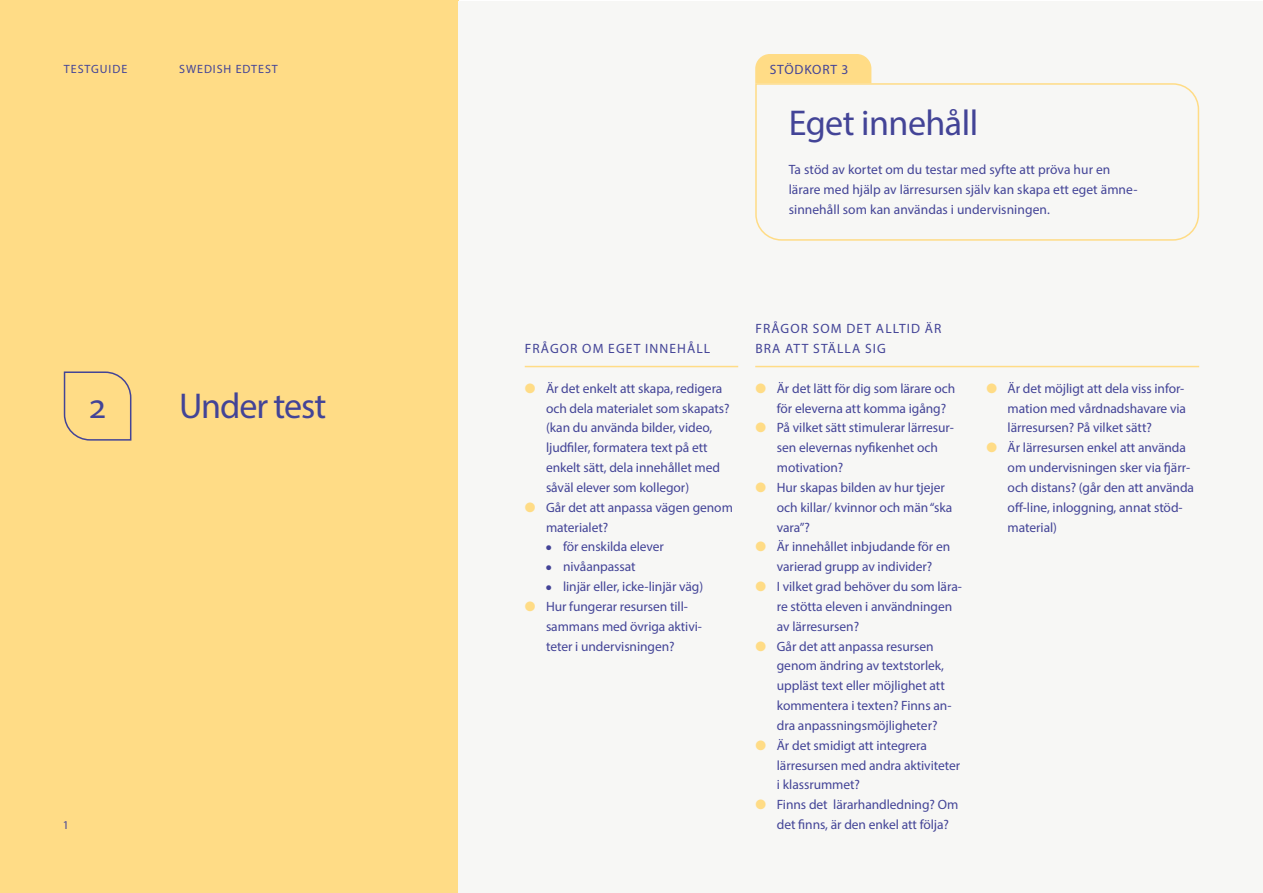
<style>
.page{position:relative;width:1263px;height:893px;background:#fff}
.page>*{position:absolute;margin:0;border:0;box-sizing:border-box;transform-origin:0 0}
.Sidrubrik{font:36px "Myriad Pro";letter-spacing:-.015em;color:#434497}
.Faktabrödtext{font:13.5px/19.8px "Myriad Pro";letter-spacing:-.005em;color:#434497}
.Frågerubrik{font:13.5px/19.8px "Myriad Pro";letter-spacing:.08em;color:#434497}
.Rubrik___Stödkort{font:13.5px "Myriad Pro";letter-spacing:.06em;color:#434497}
.t1{font:12px "Myriad Pro";letter-spacing:.08em;color:#434497}
.s1{color:#ffdc86}
</style>
<div class="page">
<div style="left:0;top:0;width:459px;height:893px;background:#ffdc86"></div>
<div style="left:459px;top:1px;width:804px;height:892px;background:#f7f7f5"></div>
<svg style="left:63px;top:371px;width:69px;height:70px"></svg>
<hr style="left:525px;top:366px;width:213px;height:1px;background:#ffdc86">
<hr style="left:755px;top:366px;width:444px;height:1px;background:#ffdc86">
<div style="left:755px;top:54px;width:116px;height:28px;background:#ffdc86"></div>
<svg style="left:755px;top:82px;width:445px;height:159px"></svg>
<p class="t1" style="left:64px;top:61px;width:65px">TESTGUIDE</p>
<p class="t1" style="left:179px;top:61px;width:100px">SWEDISH EDTEST</p>
<p class="Rubrik___Stödkort" style="left:770px;top:61px;width:80px">STÖDKORT 3</p>
<p class="Sidrubrik" style="left:789px;top:101px;width:191px">Eget innehåll</p>
<p class="Faktabrödtext" style="left:789px;top:160px;width:350px">Ta stöd av kortet om du testar med syfte att pröva hur en lärare med hjälp av lärresursen själv kan skapa ett eget ämne&shy;sinnehåll som kan användas i undervisningen.</p>
<p class="Frågerubrik" style="left:525px;top:338px;width:187px">FRÅGOR OM EGET INNEHÅLL</p>
<h1 class="Sidrubrik" style="left:88px;top:384px;width:21px">2</h1>
<h1 class="Sidrubrik" style="left:179px;top:384px;width:149px">Under test</h1>
<p class="Faktabrödtext" style="left:546px;top:378px;width:185px;text-indent:-21px"><span class="s1">●</span> Är det enkelt att skapa, redigera och dela materialet som skapats? (kan du använda bilder, video, ljudfiler, formatera text på ett enkelt sätt, dela innehållet med såväl elever som kollegor)</p>
<p class="Faktabrödtext" style="left:546px;top:497px;width:188px;text-indent:-21px"><span class="s1">●</span> Går det att anpassa vägen genom materialet?</p>
<p class="Faktabrödtext" style="left:546px;top:537px;width:119px">● för enskilda elever</p>
<p class="Faktabrödtext" style="left:546px;top:557px;width:91px">● nivåanpassat</p>
<p class="Faktabrödtext" style="left:546px;top:576px;width:159px">● linjär eller, icke-linjär väg)</p>
<p class="Faktabrödtext" style="left:546px;top:596px;width:158px;text-indent:-21px"><span class="s1">●</span> Hur fungerar resursen till&shy;sammans med övriga aktivi&shy;teter i undervisningen?</p>
<p class="t1" style="left:64px;top:818px;width:5px">1</p>
<p class="Frågerubrik" style="left:755px;top:319px;width:188px">FRÅGOR SOM DET ALLTID ÄR<br>BRA ATT STÄLLA SIG</p>
<p class="Faktabrödtext" style="left:777px;top:378px;width:180px;text-indent:-21px"><span class="s1">●</span> Är det lätt för dig som lärare och för eleverna att komma igång?</p>
<p class="Faktabrödtext" style="left:777px;top:418px;width:178px;text-indent:-21px"><span class="s1">●</span> På vilket sätt stimulerar lärresur&shy;sen elevernas nyfikenhet och motivation?</p>
<p class="Faktabrödtext" style="left:777px;top:477px;width:177px;text-indent:-21px"><span class="s1">●</span> Hur skapas bilden av hur tjejer och killar/ kvinnor och män “ska vara”?</p>
<p class="Faktabrödtext" style="left:755px;top:537px;width:196px;text-align:center"><span class="s1">●</span> Är innehållet inbjudande för en varierad grupp av individer?</p>
<p class="Faktabrödtext" style="left:777px;top:576px;width:187px;text-indent:-21px"><span class="s1">●</span> I vilket grad behöver du som lära&shy;re stötta eleven i användningen av lärresursen?</p>
<p class="Faktabrödtext" style="left:777px;top:636px;width:176px;text-indent:-21px"><span class="s1">●</span> Går det att anpassa resursen genom ändring av textstorlek, uppläst text eller möjlighet att kommentera i texten? Finns an&shy;dra anpassningsmöjligheter?</p>
<p class="Faktabrödtext" style="left:777px;top:735px;width:185px;text-indent:-21px"><span class="s1">●</span> Är det smidigt att integrera lärresursen med andra aktiviteter i klassrummet?</p>
<p class="Faktabrödtext" style="left:777px;top:795px;width:183px;text-indent:-21px"><span class="s1">●</span> Finns det lärarhandledning? Om det finns, är den enkel att följa?</p>
<p class="Faktabrödtext" style="left:1008px;top:378px;width:180px;text-indent:-21px"><span class="s1">●</span> Är det möjligt att dela viss infor&shy;mation med vårdnadshavare via lärresursen? På vilket sätt?</p>
<p class="Faktabrödtext" style="left:1008px;top:438px;width:188px;text-indent:-21px"><span class="s1">●</span> Är lärresursen enkel att använda om undervisningen sker via fjärr&shy;och distans? (går den att använda off-line, inloggning, annat stöd&shy;material)</p>
</div>
